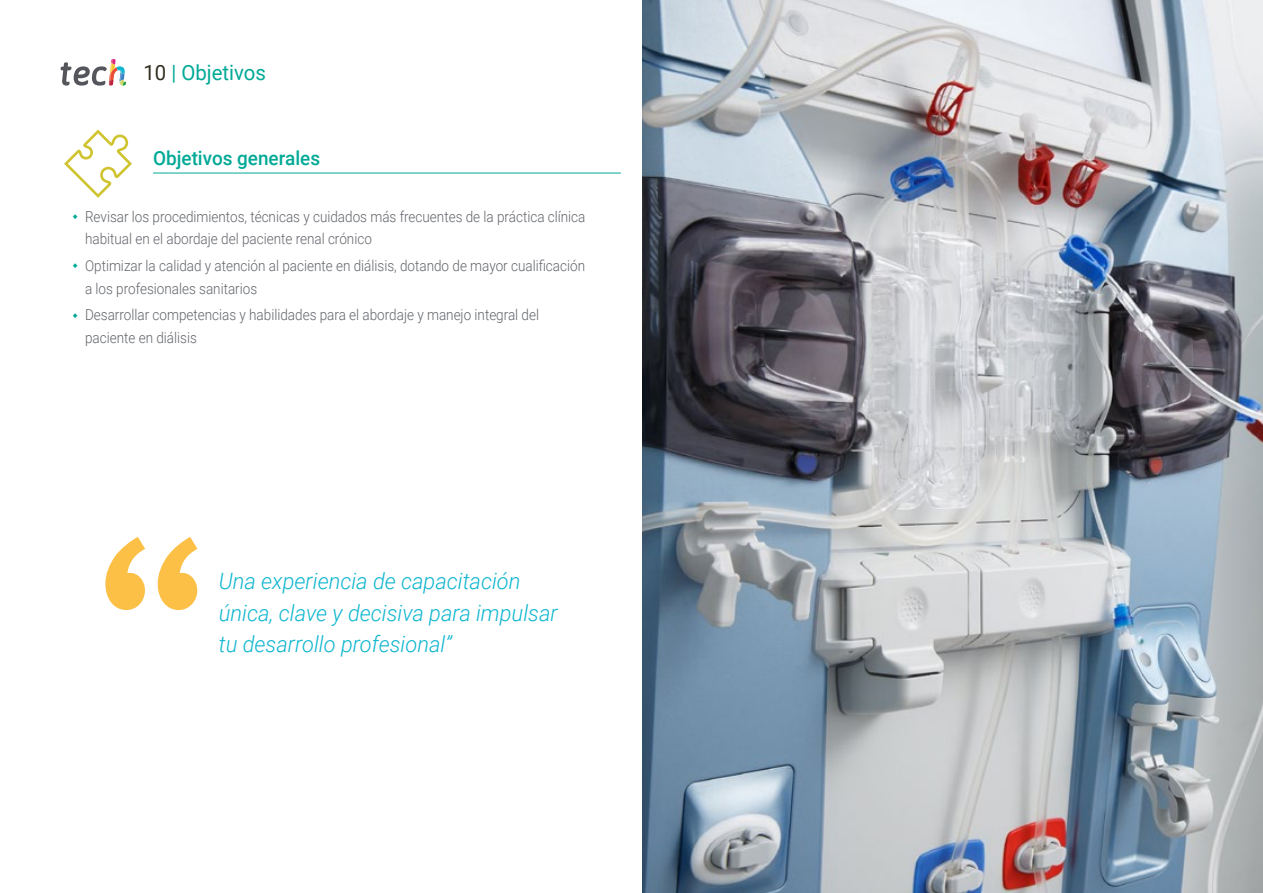
<style>
.page{position:relative;width:1263px;height:893px;background:#fff}
.page>*{position:absolute;margin:0;border:0;box-sizing:border-box;transform-origin:0 0}
.t1{font:italic 300 22.5px/31.5px "Roboto";color:#0fb6cf}
.t2{font:21px "Roboto";color:#00a996}
.t3{font:500 19.5px "Roboto";color:#00a996}
.t4{font:300 15px/22.5px "Roboto";color:#61646a;scale:.9 1}
.s1{color:#312e20}
</style>
<div class="page">
<hr style="left:153px;top:173px;width:468px;height:1px;background:#00a996">
<svg style="left:64px;top:130px;width:68px;height:68px"></svg>
<img style="left:642px;top:0;width:621px;height:893px">
<svg style="left:61px;top:59px;width:65px;height:27px"></svg>
<svg style="left:105px;top:537px;width:93px;height:73px"></svg>
<h2 class="t2" style="left:144px;top:57px;width:124px"><span class="s1">10</span> | Objetivos</h2>
<h3 class="t3" style="left:153px;top:144px;width:169px">Objetivos generales</h3>
<p class="t4" style="left:85px;top:205px;width:557px">Revisar los procedimientos, técnicas y cuidados más frecuentes de la práctica clínica habitual en el abordaje del paciente renal crónico</p>
<p class="t4" style="left:85px;top:254px;width:557px">Optimizar la calidad y atención al paciente en diálisis, dotando de mayor cualificación a los profesionales sanitarios</p>
<p class="t4" style="left:85px;top:303px;width:506px">Desarrollar competencias y habilidades para el abordaje y manejo integral del paciente en diálisis</p>
<h1 class="t1" style="left:219px;top:565px;width:340px">Una experiencia de capacitación única, clave y decisiva para impulsar tu desarrollo profesional”</h1>
</div>
